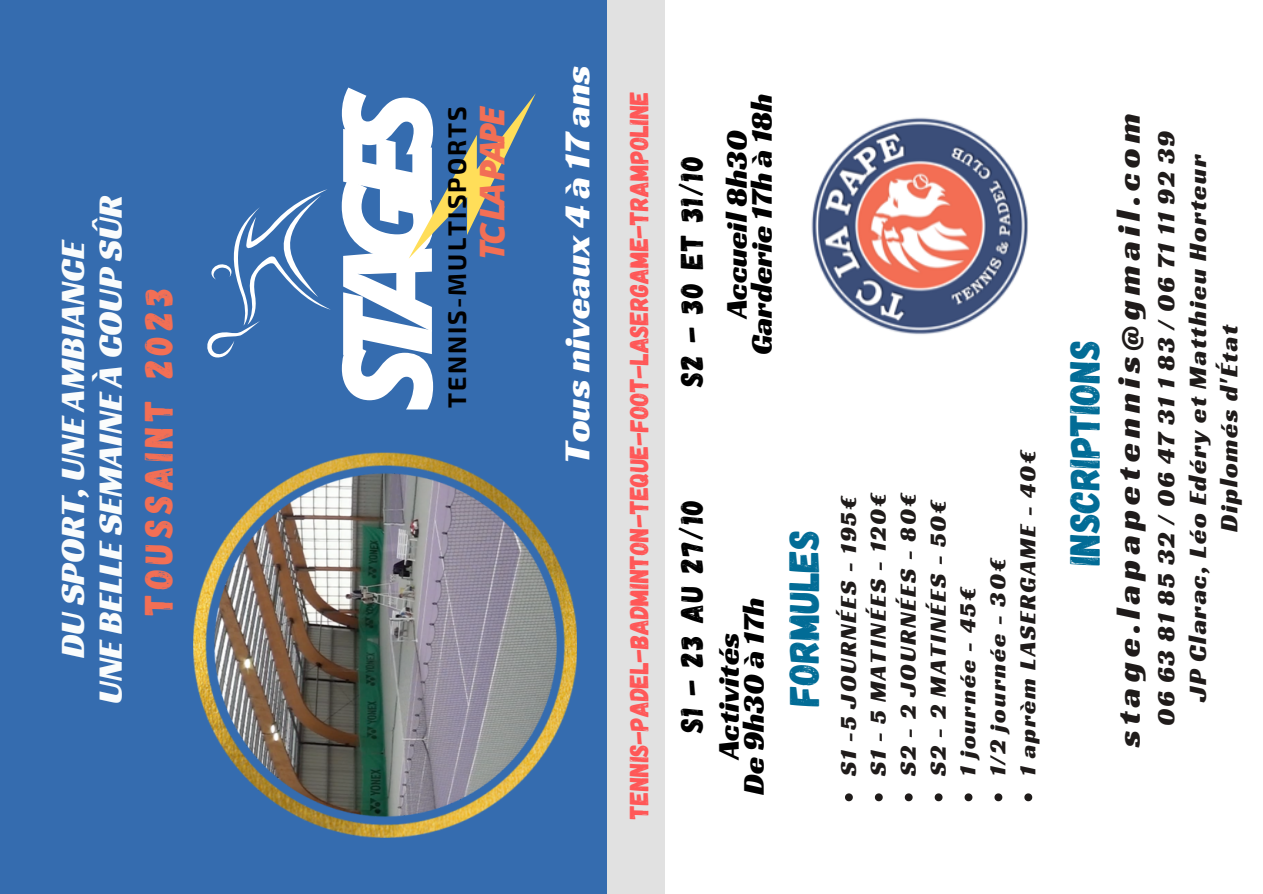
<style>
.page{position:relative;width:1263px;height:894px;background:#fff}
.page>*{position:absolute;margin:0;border:0;box-sizing:border-box;transform-origin:0 0}
.t1{font:italic 800 124.35px "Open Sans";color:#fff}
.t2{font:42.15px "Gagalin";letter-spacing:-.01em;color:#026c96}
.t3{font:42px "Gagalin";letter-spacing:-.01em;color:#026c96}
.t4{font:39.6px "Gagalin";letter-spacing:.12em;color:#f26f55}
.t5{font:38.1px "Racing Sans One";color:#fff}
.t6{font:35.4px "Racing Sans One";color:#fafcfc}
.t7{font:34.35px "Racing Sans One";letter-spacing:.15em;color:#1f1b1a}
.t8{font:italic 800 34.2px "Open Sans";color:#f26f55}
.t9{font:31.5px "Gagalin";letter-spacing:.045em;color:#000}
.t10{font:31.2px "Racing Sans One";color:#000}
.t11{font:26.4px "Gagalin";letter-spacing:-.01em;color:#ff5757}
.t12{font:25.95px "Racing Sans One";letter-spacing:.06em;color:#1f1b1a}
.t13{font:700 25.05px "Exo 2";letter-spacing:.085em;color:#000}
.t14{font:24px "Racing Sans One";letter-spacing:.08em;color:#1f1b1a}
</style>
<div class="page">
<div style="left:0;top:0;width:656px;height:893px;background:#356caf"></div>
<div style="left:607px;top:0;width:58px;height:893px;background:#e1e1e1"></div>
<svg style="left:409px;top:93px;width:127px;height:165px"></svg>
<svg style="left:207px;top:189px;width:124px;height:169px"></svg>
<img style="left:811px;top:117px;width:217px;height:218px">
<img style="left:193px;top:452px;width:384px;height:385px">
<svg style="left:845px;top:793px;width:8px;height:8px"></svg>
<svg style="left:875px;top:793px;width:8px;height:8px"></svg>
<svg style="left:905px;top:793px;width:8px;height:8px"></svg>
<svg style="left:935px;top:793px;width:7px;height:8px"></svg>
<svg style="left:965px;top:793px;width:7px;height:8px"></svg>
<svg style="left:994px;top:793px;width:8px;height:8px"></svg>
<svg style="left:1024px;top:793px;width:8px;height:8px"></svg>
<p class="t6" style="left:87px;top:703px;width:509px;rotate:-90deg">UNE BELLE SEMAINE À COUP SÛR</p>
<p class="t6" style="left:49px;top:657px;width:420px;rotate:-90deg">DU SPORT, UNE AMBIANCE</p>
<p class="t4" style="left:133px;top:615px;width:329px;rotate:-90deg">TOUSSAINT 2023</p>
<p class="t1" style="left:299px;top:412px;width:326px;rotate:-90deg">STAGES</p>
<p class="t13" style="left:441px;top:408px;width:303px;rotate:-90deg">TENNIS-MULTISPORTS</p>
<p class="t8" style="left:468px;top:260px;width:156px;rotate:-90deg">TCLAPAPE</p>
<p class="t5" style="left:552px;top:463px;width:400px;rotate:-90deg">Tous niveaux 4 à 17 ans</p>
<p class="t11" style="left:622px;top:818px;width:729px;rotate:-90deg">TENNIS-PADEL-BADMINTON-TEQUE-FOOT-LASERGAME-TRAMPOLINE</p>
<p class="t9" style="left:671px;top:386px;width:233px;rotate:-90deg">S2 - 30 et 31/10</p>
<p class="t10" style="left:741px;top:355px;width:263px;rotate:-90deg">Garderie 17h à 18h</p>
<p class="t10" style="left:716px;top:318px;width:190px;rotate:-90deg">Accueil 8h30</p>
<p class="t9" style="left:671px;top:732px;width:235px;rotate:-90deg">S1 - 23 au 27/10</p>
<p class="t10" style="left:733px;top:794px;width:199px;rotate:-90deg">De 9h30 à 17h</p>
<p class="t10" style="left:708px;top:759px;width:128px;rotate:-90deg">Activités</p>
<p class="t2" style="left:777px;top:705px;width:177px;rotate:-90deg">FORMULES</p>
<p class="t14" style="left:832px;top:776px;width:282px;rotate:-90deg">S1 -5 JOURNÉES - 195€</p>
<p class="t14" style="left:862px;top:776px;width:285px;rotate:-90deg">S1 - 5 MATINÉES - 120€</p>
<p class="t14" style="left:892px;top:776px;width:285px;rotate:-90deg">S2 - 2 JOURNÉES - 80€</p>
<p class="t14" style="left:922px;top:776px;width:278px;rotate:-90deg">S2 - 2 MATINÉES - 50€</p>
<p class="t14" style="left:952px;top:776px;width:191px;rotate:-90deg">1 journée - 45€</p>
<p class="t14" style="left:982px;top:776px;width:220px;rotate:-90deg">1/2 journée - 30€</p>
<p class="t14" style="left:1012px;top:776px;width:328px;rotate:-90deg">1 aprèm LASERGAME - 40€</p>
<p class="t3" style="left:1057px;top:565px;width:227px;rotate:-90deg">INSCRIPTIONS</p>
<p class="t7" style="left:1106px;top:747px;width:635px;rotate:-90deg">stage.lapapetennis@gmail.com</p>
<p class="t12" style="left:1149px;top:726px;width:597px;rotate:-90deg">0663818532/064731183/0671119239</p>
<p class="t12" style="left:1181px;top:702px;width:550px;rotate:-90deg">JP Clarac, Léo Edéry et Matthieu Horteur</p>
<p class="t12" style="left:1212px;top:531px;width:209px;rotate:-90deg">Diplomés d'État</p>
</div>
